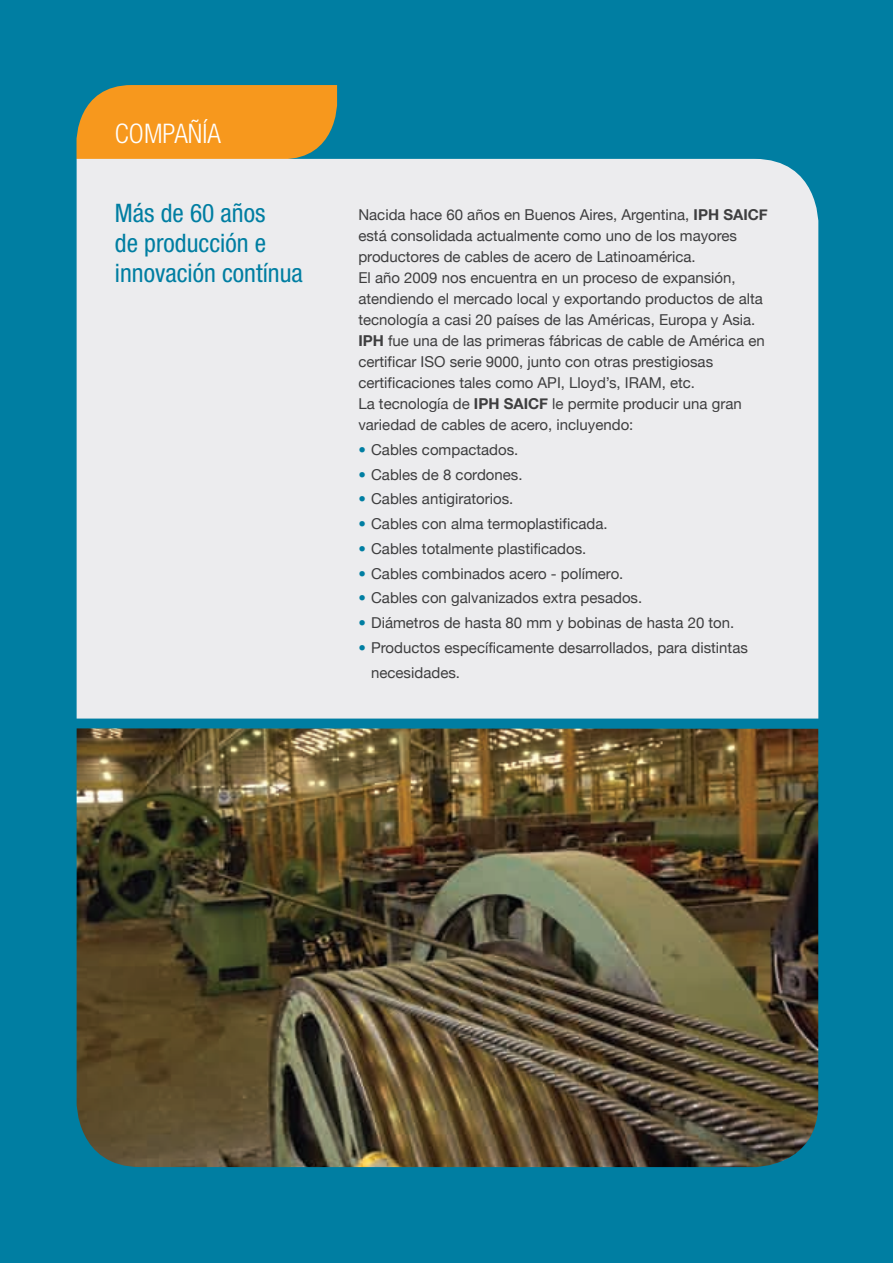
<style>
.page{position:relative;width:893px;height:1263px;background:#007ea2}
.page>*{position:absolute;margin:0;border:0;box-sizing:border-box;transform-origin:0 0}
.t1{font:300 condensed 27px "Helvetica Neue";color:#fff}
.t2{font:condensed 25.5px/30px "Helvetica Neue";color:#007ea2}
.t3{font:15px/21px "Helvetica Neue";color:#3e3e3f}
.s1{font-weight:700}
.s2{color:#007ea2}
</style>
<div class="page">
<img style="left:77px;top:728px;width:741px;height:439px">
<svg style="left:77px;top:85px;width:260px;height:74px;background:#e79625"></svg>
<div style="left:77px;top:159px;width:741px;height:559px;background:#ececee"></div>
<h1 class="t1" style="left:115px;top:118px;width:107px">COMPAÑÍA</h1>
<h2 class="t2" style="left:115px;top:198px;width:189px">Más de 60 años<br>de producción e innovación contínua</h2>
<p class="t3" style="left:358px;top:204px;width:411px">Nacida hace 60 años en Buenos Aires, Argentina, <span class="s1">IPH SAICF </span>está consolidada actualmente como uno de los mayores productores de cables de acero de Latinoamérica.<br>El año 2009 nos encuentra en un proceso de expansión, atendiendo el mercado local y exportando productos de alta tecnología a casi 20 países de las Américas, Europa y Asia.<br><span class="s1">IPH</span> fue una de las primeras fábricas de cable de América en certificar ISO serie 9000, junto con otras prestigiosas certificaciones tales como API, Lloyd’s, IRAM, etc.<br>La tecnología de <span class="s1">IPH SAICF</span> le permite producir una gran variedad de cables de acero, incluyendo:</p>
<p class="t3" style="left:358px;top:439px;width:162px"><span class="s2">•</span> Cables compactados.</p>
<p class="t3" style="left:358px;top:463px;width:166px"><span class="s2">•</span> Cables de 8 cordones.</p>
<p class="t3" style="left:358px;top:488px;width:156px"><span class="s2">•</span> Cables antigiratorios.</p>
<p class="t3" style="left:358px;top:513px;width:251px"><span class="s2">•</span> Cables con alma termoplastificada.</p>
<p class="t3" style="left:358px;top:538px;width:230px"><span class="s2">•</span> Cables totalmente plastificados.</p>
<p class="t3" style="left:358px;top:562px;width:267px"><span class="s2">•</span> Cables combinados acero - polímero.</p>
<p class="t3" style="left:358px;top:587px;width:285px"><span class="s2">•</span> Cables con galvanizados extra pesados.</p>
<p class="t3" style="left:358px;top:612px;width:377px"><span class="s2">•</span> Diámetros de hasta 80 mm y bobinas de hasta 20 ton.</p>
<p class="t3" style="left:371px;top:635px;width:378px;line-height:24.8px;text-indent:-13px"><span class="s2">•</span> Productos específicamente desarrollados, para distintas necesidades.</p>
</div>
